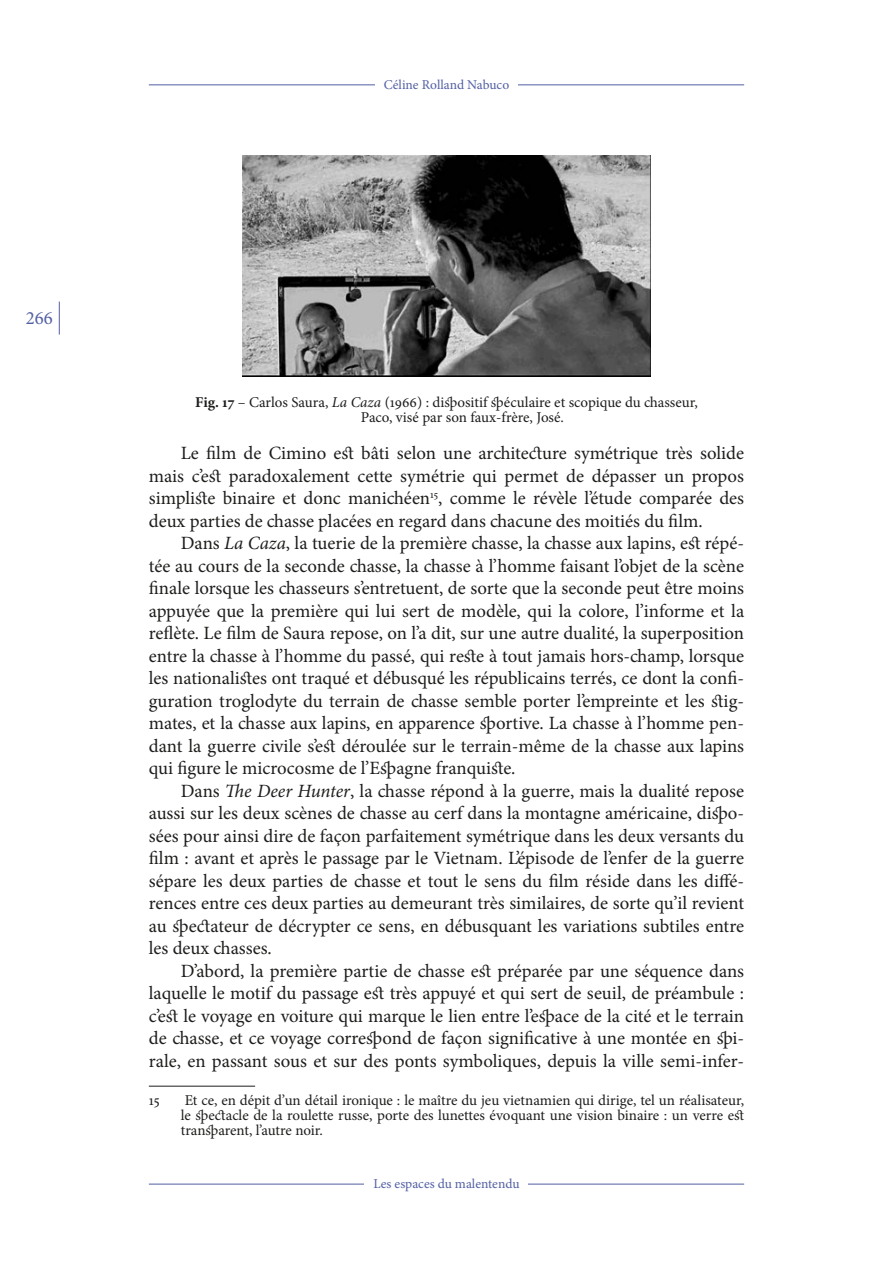
<style>
.page{position:relative;width:893px;height:1263px;background:#fff}
.page>*{position:absolute;margin:0;border:0;box-sizing:border-box;transform-origin:0 0}
.SEP_Normal{font:18.75px/22.5px "Minion Pro";color:#1d1d1b;text-align:justify}
.t1{font:18.75px "Minion Pro";color:#525fa4}
.SEP_Notes{font:15px/15px "Minion Pro";color:#1d1d1b}
.t2{font:13.5px "Minion Pro";color:#525fa4}
.s1{font-weight:700}
.s2{font-style:italic}
</style>
<div class="page">
<hr style="left:149px;top:85px;width:595px;height:1px;background:#525fa4">
<div style="left:375px;top:70px;width:143px;height:31px;background:#fff"></div>
<hr style="left:149px;top:1184px;width:595px;height:1px;background:#525fa4">
<div style="left:365px;top:1169px;width:163px;height:31px;background:#fff"></div>
<hr style="left:59px;top:302px;width:1px;height:33px;background:#525fa4">
<img style="left:243px;top:156px;width:407px;height:220px">
<hr style="left:149px;top:1086px;width:106px;height:1px;background:#1d1d1b">
<p class="t1" style="left:26px;top:305px;width:28px">266</p>
<p class="t2" style="left:384px;top:75px;width:127px">Céline Rolland Nabuco</p>
<p class="SEP_Notes" style="left:361px;top:394px;width:338px;text-indent:-166px"><span class="s1">Fig. 17</span> – Carlos Saura, <span class="s2">La Caza</span> (1966) : dispositif spéculaire et scopique du chasseur,<br>Paco, visé par son faux-frère, José.</p>
<p class="SEP_Normal" style="left:149px;top:442px;width:597px;text-indent:32px">Le film de Cimino est bâti selon une architecture symétrique très solide mais c’est paradoxalement cette symétrie qui permet de dépasser un propos simpliste binaire et donc manichéen<sup>15</sup>, comme le révèle l’étude comparée des deux parties de chasse placées en regard dans chacune des moitiés du film.</p>
<p class="SEP_Normal" style="left:149px;top:532px;width:597px;text-indent:32px">Dans <span class="s2">La Caza</span>, la tuerie de la première chasse, la chasse aux lapins, est répé&shy;tée au cours de la seconde chasse, la chasse à l’homme faisant l’objet de la scène finale lorsque les chasseurs s’entretuent, de sorte que la seconde peut être moins appuyée que la première qui lui sert de modèle, qui la colore, l’informe et la reflète. Le film de Saura repose, on l’a dit, sur une autre dualité, la superposition entre la chasse à l’homme du passé, qui reste à tout jamais hors-champ, lorsque les nationalistes ont traqué et débusqué les républicains terrés, ce dont la confi&shy;guration troglodyte du terrain de chasse semble porter l’empreinte et les stig&shy;mates, et la chasse aux lapins, en apparence sportive. La chasse à l’homme pen&shy;dant la guerre civile s’est déroulée sur le terrain-même de la chasse aux lapins qui figure le microcosme de l’Espagne franquiste.</p>
<p class="SEP_Normal" style="left:149px;top:779px;width:597px;text-indent:32px">Dans <span class="s2">The Deer Hunter</span>, la chasse répond à la guerre, mais la dualité repose aussi sur les deux scènes de chasse au cerf dans la montagne américaine, dispo&shy;sées pour ainsi dire de façon parfaitement symétrique dans les deux versants du film : avant et après le passage par le Vietnam. L’épisode de l’enfer de la guerre sépare les deux parties de chasse et tout le sens du film réside dans les diffé&shy;rences entre ces deux parties au demeurant très similaires, de sorte qu’il revient au spectateur de décrypter ce sens, en débusquant les variations subtiles entre les deux chasses.</p>
<p class="SEP_Normal" style="left:149px;top:959px;width:597px;text-indent:32px">D’abord, la première partie de chasse est préparée par une séquence dans laquelle le motif du passage est très appuyé et qui sert de seuil, de préambule : c’est le voyage en voiture qui marque le lien entre l’espace de la cité et le terrain de chasse, et ce voyage correspond de façon significative à une montée en spi&shy;rale, en passant sous et sur des ponts symboliques, depuis la ville semi-infer-</p>
<p class="SEP_Notes" style="left:149px;top:1093px;width:12px">15</p>
<p class="SEP_Notes" style="left:181px;top:1093px;width:565px;text-align:justify">Et ce, en dépit d’un détail ironique : le maître du jeu vietnamien qui dirige, tel un réalisateur, le spectacle de la roulette russe, porte des lunettes évoquant une vision binaire : un verre est transparent, l’autre noir.</p>
<p class="t2" style="left:373px;top:1174px;width:148px">Les espaces du malentendu</p>
</div>
